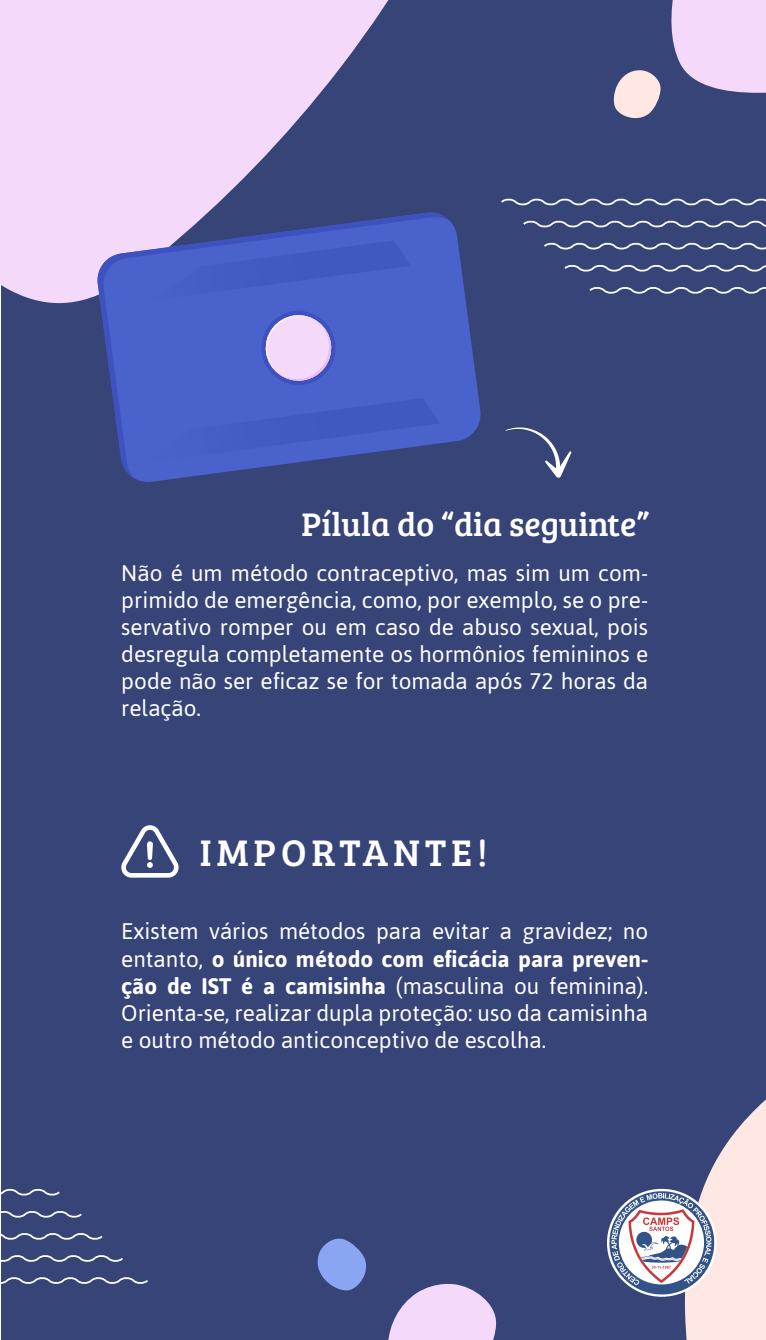
<style>
.page{position:relative;width:766px;height:1340px;background:#fff}
.page>*{position:absolute;margin:0;border:0;box-sizing:border-box;transform-origin:0 0}
.t1{font:38.25px "Bree Serif";letter-spacing:.13em;color:#fff}
.t2{font:33.75px "Bree Serif";color:#fff}
.t3{font:22.5px/27px "Asap";color:#fff;text-align:justify}
.s1{font-weight:700}
</style>
<div class="page">
<div style="left:2px;top:0;width:763px;height:1339px;background:#364478"></div>
<svg style="left:501px;top:198px;width:264px;height:8px"></svg>
<svg style="left:523px;top:220px;width:242px;height:8px"></svg>
<svg style="left:544px;top:242px;width:221px;height:8px"></svg>
<svg style="left:564px;top:265px;width:201px;height:7px"></svg>
<svg style="left:589px;top:287px;width:176px;height:7px"></svg>
<svg style="left:0;top:0;width:389px;height:305px;fill:#f5d9fa"></svg>
<svg style="left:388px;top:1283px;width:108px;height:56px"></svg>
<svg style="left:317px;top:1238px;width:49px;height:52px"></svg>
<svg style="left:505px;top:427px;width:66px;height:51px"></svg>
<svg style="left:613px;top:0;width:152px;height:118px"></svg>
<svg style="left:96px;top:211px;width:385px;height:271px"></svg>
<svg style="left:96px;top:212px;width:353px;height:266px;fill:#4a63cc"></svg>
<img style="left:150px;top:240px;width:261px;height:61px">
<img style="left:150px;top:398px;width:290px;height:63px">
<svg style="left:260px;top:308px;width:77px;height:79px;background:#a7a1e3"></svg>
<svg style="left:1px;top:1186px;width:59px;height:11px"></svg>
<svg style="left:1px;top:1208px;width:81px;height:12px"></svg>
<svg style="left:1px;top:1230px;width:102px;height:12px"></svg>
<svg style="left:1px;top:1252px;width:122px;height:12px"></svg>
<svg style="left:1px;top:1274px;width:147px;height:12px"></svg>
<svg style="left:609px;top:1100px;width:156px;height:239px"></svg>
<svg style="left:121px;top:825px;width:58px;height:52px"></svg>
<h2 class="t2" style="left:301px;top:499px;width:349px">Pílula do “dia seguinte”</h2>
<p class="t3" style="left:121px;top:558px;width:528px">Não é um método contraceptivo, mas sim um com&shy;primido de emergência, como, por exemplo, se o pre&shy;servativo romper ou em caso de abuso sexual, pois desregula completamente os hormônios femininos e pode não ser eficaz se for tomada após 72 horas da relação.</p>
<h1 class="t1" style="left:200px;top:824px;width:289px">IMPORTANTE!</h1>
<p class="t3" style="left:121px;top:917px;width:528px">Existem vários métodos para evitar a gravidez; no entanto, <span class="s1">o único método com eficácia para preven&shy;ção de IST é a camisinha</span> (masculina ou feminina).<br>Orienta-se, realizar dupla proteção: uso da camisinha e outro método anticonceptivo de escolha.</p>
</div>
